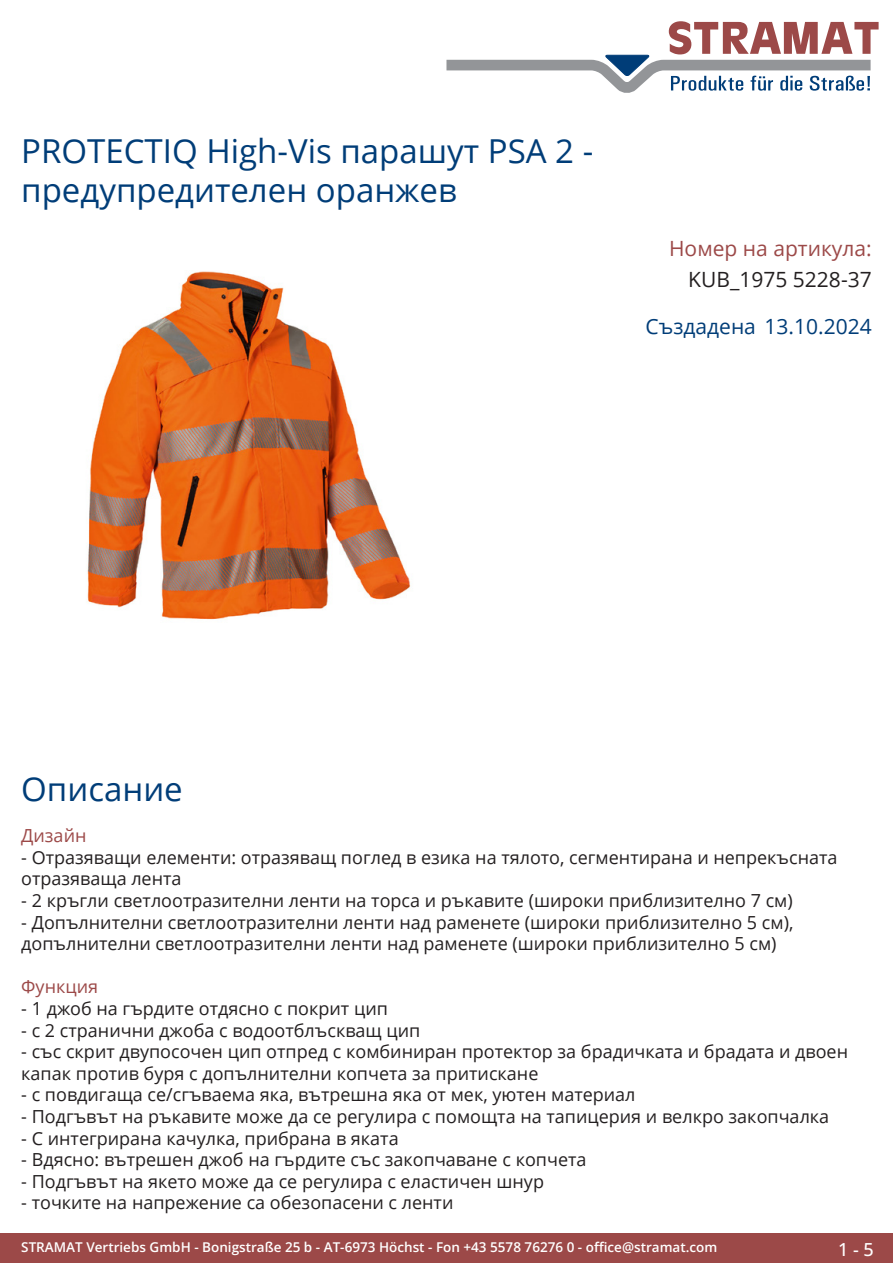
<style>
.page{position:relative;width:893px;height:1263px;background:#fff}
.page>*{position:absolute;margin:0;border:0;box-sizing:border-box;transform-origin:0 0}
.Produkttitel{font:33px/39.6px "Open Sans";color:#003d78}
.Erstellungsdatum{font:21px "Open Sans";color:#003d78}
.TechDaten_Überschrif{font:21px "Open Sans";color:#9c4948}
.TechDaten_Inhalt{font:21px "Open Sans";color:#231f20}
.Beschreibung_Text{font:18px/21.6px "Open Sans";color:#231f20}
.Beschreibung_Text-2{font:18px "Open Sans";color:#9c4948}
.t1{font:500 18px "Open Sans";color:#fff}
.t2{font:600 13.5px "Open Sans";color:#fff}
</style>
<div class="page">
<div style="left:0;top:1233px;width:893px;height:30px;background:#9c4948"></div>
<svg style="left:446px;top:21px;width:433px;height:72px"></svg>
<img style="left:87px;top:271px;width:324px;height:349px">
<p class="Produkttitel" style="left:21px;top:130px;width:574px">PROTECTIQ High-Vis парашут PSA 2 - предупредителен оранжев</p>
<p class="TechDaten_Überschrif" style="left:669px;top:234px;width:204px">Номер на артикула:</p>
<p class="TechDaten_Inhalt" style="left:688px;top:265px;width:185px">KUB_1975 5228-37</p>
<p class="Erstellungsdatum" style="left:645px;top:312px;width:228px">Създадена 13.10.2024</p>
<p class="Produkttitel" style="left:21px;top:768px;width:163px">Описание</p>
<p class="Beschreibung_Text-2" style="left:21px;top:823px;width:67px">Дизайн</p>
<p class="Beschreibung_Text" style="left:21px;top:846px;width:818px">- Отразяващи елементи: отразяващ поглед в езика на тялото, сегментирана и непрекъсната отразяваща лента</p>
<p class="Beschreibung_Text" style="left:21px;top:889px;width:773px">- 2 кръгли светлоотразителни ленти на торса и ръкавите (широки приблизително 7 см)</p>
<p class="Beschreibung_Text" style="left:21px;top:911px;width:774px">- Допълнителни светлоотразителни ленти над раменете (широки приблизително 5 см), допълнителни светлоотразителни ленти над раменете (широки приблизително 5 см)</p>
<p class="Beschreibung_Text-2" style="left:21px;top:974px;width:78px">Функция</p>
<p class="Beschreibung_Text" style="left:21px;top:997px;width:368px">- 1 джоб на гърдите отдясно с покрит цип</p>
<p class="Beschreibung_Text" style="left:21px;top:1019px;width:400px">- с 2 странични джоба с водоотблъскващ цип</p>
<p class="Beschreibung_Text" style="left:21px;top:1040px;width:828px">- със скрит двупосочен цип отпред с комбиниран протектор за брадичката и брадата и двоен капак против буря с допълнителни копчета за притискане</p>
<p class="Beschreibung_Text" style="left:21px;top:1083px;width:616px">- с повдигаща се/сгъваема яка, вътрешна яка от мек, уютен материал</p>
<p class="Beschreibung_Text" style="left:21px;top:1105px;width:809px">- Подгъвът на ръкавите може да се регулира с помощта на тапицерия и велкро закопчалка</p>
<p class="Beschreibung_Text" style="left:21px;top:1127px;width:379px">- С интегрирана качулка, прибрана в яката</p>
<p class="Beschreibung_Text" style="left:21px;top:1148px;width:567px">- Вдясно: вътрешен джоб на гърдите със закопчаване с копчета</p>
<p class="Beschreibung_Text" style="left:21px;top:1170px;width:524px">- Подгъвът на якето може да се регулира с еластичен шнур</p>
<p class="Beschreibung_Text" style="left:21px;top:1191px;width:434px">- точките на напрежение са обезопасени с ленти</p>
<p class="t2" style="left:21px;top:1238px;width:698px">STRAMAT Vertriebs GmbH - Bonigstraße 25 b - AT-6973 Höchst - Fon +43 5578 76276 0 - office@stramat.com</p>
<p class="t1" style="left:838px;top:1237px;width:37px">1 - 5</p>
</div>
